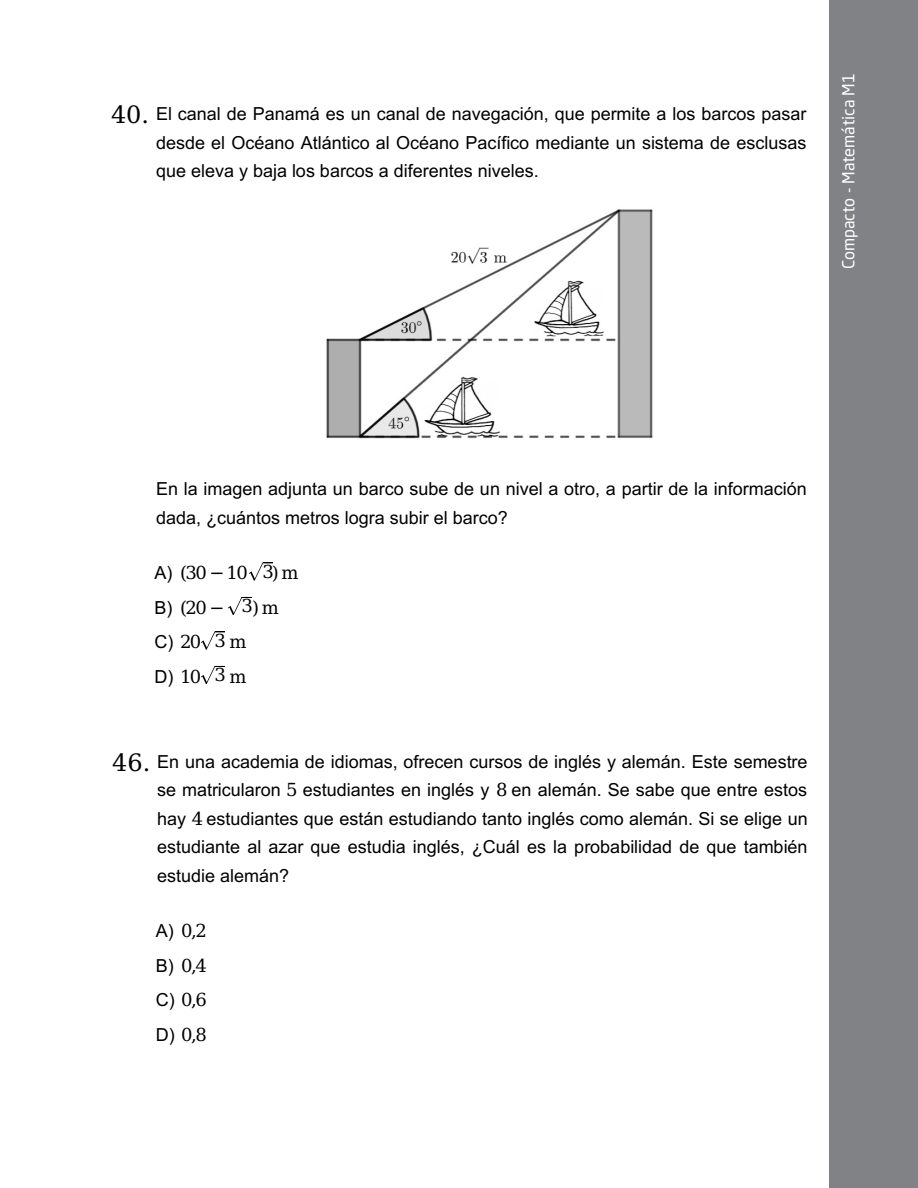
<style>
.page{position:relative;width:918px;height:1188px;background:#fff}
.page>*{position:absolute;margin:0;border:0;box-sizing:border-box;transform-origin:0 0}
.t1{font:18px/28.5px "Arial";letter-spacing:.005em;color:#000;text-align:justify}
.t2{font:18px/34.5px "DejaVu Serif";letter-spacing:-.08em;color:#000}
.t3{font:16.5px "Neo Sans Pro";color:#fff}
.s1{font-family:"DejaVu Serif";font-size:24px}
.s2{font-family:"Arial"}
.s3{font-family:"DejaVu Serif"}
</style>
<div class="page">
<div style="left:829px;top:0;width:89px;height:1188px;background:#808285"></div>
<img style="left:326px;top:209px;width:327px;height:230px">
<svg style="left:249px;top:562px;width:24px;height:18px"></svg>
<svg style="left:228px;top:597px;width:24px;height:18px"></svg>
<svg style="left:201px;top:631px;width:24px;height:19px"></svg>
<svg style="left:201px;top:666px;width:24px;height:18px"></svg>
<p class="t1" style="left:156px;top:100px;width:652px;text-indent:-45px"><span class="s1">40.</span> El canal de Panamá es un canal de navegación, que permite a los barcos pasar desde el Océano Atlántico al Océano Pacífico mediante un sistema de esclusas que eleva y baja los barcos a diferentes niveles.</p>
<p class="t3" style="left:838px;top:269px;width:198px;rotate:-90deg">Compacto - Matemática M1</p>
<p class="t1" style="left:156px;top:475px;width:652px">En la imagen adjunta un barco sube de un nivel a otro, a partir de la información dada, ¿cuántos metros logra subir el barco?</p>
<p class="t2" style="left:154px;top:556px;width:146px"><span class="s2">A)</span> (30 − 10 3) m<br><span class="s2">B)</span> (20 − 3) m<br><span class="s2">C)</span> 20 3 m<br><span class="s2">D)</span> 10 3 m</p>
<p class="t1" style="left:157px;top:747px;width:652px;text-indent:-45px"><span class="s1">46.</span> En una academia de idiomas, ofrecen cursos de inglés y alemán. Este semestre se matricularon <span class="s3">5</span> estudiantes en inglés y <span class="s3">8</span> en alemán. Se sabe que entre estos hay <span class="s3">4</span> estudiantes que están estudiando tanto inglés como alemán. Si se elige un estudiante al azar que estudia inglés, ¿Cuál es la probabilidad de que también estudie alemán?</p>
<p class="t2" style="left:156px;top:914px;width:53px;text-align:justify"><span class="s2">A)</span> 0,2<br><span class="s2">B)</span> 0,4<br><span class="s2">C)</span> 0,6<br><span class="s2">D)</span> 0,8</p>
</div>
